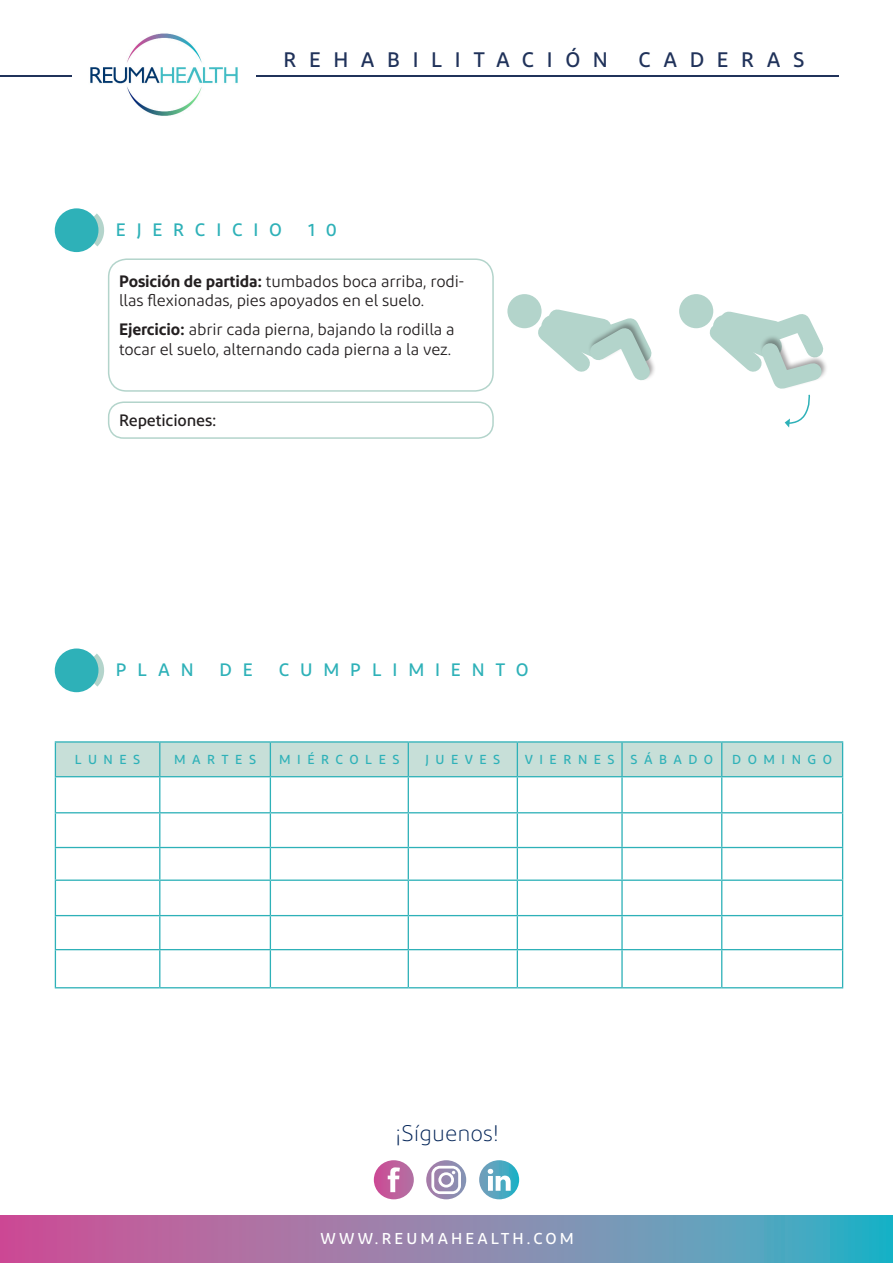
<style>
.page{position:relative;width:893px;height:1263px;background:#fff}
.page>*{position:absolute;margin:0;border:0;box-sizing:border-box;transform-origin:0 0}
.t1{font:300 22.5px "Diodrum";color:#052659}
.t2{font:500 21px "Diodrum";letter-spacing:.6em;color:#20325a}
.t3{font:500 18px "Diodrum";letter-spacing:.6em;color:#2eb1b8}
.t4{font:16.5px/19.8px "Diodrum";letter-spacing:-.01em;color:#231f20}
.t5{font:500 16.5px "Diodrum";letter-spacing:-.01em;color:#231f20}
.t6{font:500 15.75px "Diodrum";letter-spacing:.2em;color:#fff}
.t7{font:500 13.05px "Diodrum";letter-spacing:.5em;color:#2eb1b8}
.s1{font-weight:600}
</style>
<div class="page">
<svg style="left:92px;top:213px;width:12px;height:33px"></svg>
<img style="left:90px;top:33px;width:148px;height:83px">
<hr style="left:257px;top:75px;width:582px;height:1px;background:#20325a">
<hr style="left:0;top:75px;width:71px;height:1px;background:#20325a">
<div style="left:55px;top:208px;width:43px;height:44px;background:#2eb1b8;border-radius:50%"></div>
<div style="left:108px;top:401px;width:386px;height:38px;border:2px solid #b3d4cb;border-radius:15px"></div>
<div style="left:108px;top:258px;width:386px;height:134px;border:2px solid #b3d4cb;border-radius:18px"></div>
<svg style="left:91px;top:653px;width:13px;height:34px"></svg>
<div style="left:55px;top:648px;width:43px;height:44px;background:#2eb1b8;border-radius:50%"></div>
<div style="left:56px;top:743px;width:786px;height:33px;background:#c7dfd8"></div>
<hr style="left:55px;top:776px;width:105px;height:1px;background:#2eb1b8">
<hr style="left:160px;top:776px;width:110px;height:1px;background:#2eb1b8">
<hr style="left:270px;top:776px;width:138px;height:1px;background:#2eb1b8">
<hr style="left:408px;top:776px;width:109px;height:1px;background:#2eb1b8">
<hr style="left:517px;top:776px;width:105px;height:1px;background:#2eb1b8">
<hr style="left:622px;top:776px;width:100px;height:1px;background:#2eb1b8">
<hr style="left:722px;top:776px;width:121px;height:1px;background:#2eb1b8">
<hr style="left:622px;top:741px;width:100px;height:2px;background:#2eb1b8">
<hr style="left:622px;top:987px;width:100px;height:1px;background:#2eb1b8">
<hr style="left:55px;top:741px;width:105px;height:2px;background:#2eb1b8">
<hr style="left:55px;top:743px;width:1px;height:33px;background:#2eb1b8">
<hr style="left:55px;top:777px;width:1px;height:35px;background:#2eb1b8">
<hr style="left:55px;top:950px;width:1px;height:37px;background:#2eb1b8">
<hr style="left:55px;top:987px;width:105px;height:1px;background:#2eb1b8">
<hr style="left:55px;top:812px;width:105px;height:1px;background:#2eb1b8">
<hr style="left:55px;top:813px;width:1px;height:34px;background:#2eb1b8">
<hr style="left:160px;top:812px;width:110px;height:1px;background:#2eb1b8">
<hr style="left:270px;top:812px;width:138px;height:1px;background:#2eb1b8">
<hr style="left:408px;top:812px;width:109px;height:1px;background:#2eb1b8">
<hr style="left:517px;top:812px;width:105px;height:1px;background:#2eb1b8">
<hr style="left:622px;top:812px;width:100px;height:1px;background:#2eb1b8">
<hr style="left:722px;top:812px;width:121px;height:1px;background:#2eb1b8">
<hr style="left:55px;top:847px;width:105px;height:1px;background:#2eb1b8">
<hr style="left:55px;top:848px;width:1px;height:31px;background:#2eb1b8">
<hr style="left:160px;top:847px;width:110px;height:1px;background:#2eb1b8">
<hr style="left:270px;top:847px;width:138px;height:1px;background:#2eb1b8">
<hr style="left:408px;top:847px;width:109px;height:1px;background:#2eb1b8">
<hr style="left:517px;top:847px;width:105px;height:1px;background:#2eb1b8">
<hr style="left:622px;top:847px;width:100px;height:1px;background:#2eb1b8">
<hr style="left:722px;top:847px;width:121px;height:1px;background:#2eb1b8">
<hr style="left:55px;top:879px;width:105px;height:2px;background:#2eb1b8">
<hr style="left:55px;top:881px;width:1px;height:34px;background:#2eb1b8">
<hr style="left:160px;top:879px;width:110px;height:2px;background:#2eb1b8">
<hr style="left:270px;top:879px;width:138px;height:2px;background:#2eb1b8">
<hr style="left:408px;top:879px;width:109px;height:2px;background:#2eb1b8">
<hr style="left:517px;top:879px;width:105px;height:2px;background:#2eb1b8">
<hr style="left:622px;top:879px;width:100px;height:2px;background:#2eb1b8">
<hr style="left:722px;top:879px;width:121px;height:2px;background:#2eb1b8">
<hr style="left:55px;top:915px;width:105px;height:1px;background:#2eb1b8">
<hr style="left:55px;top:916px;width:1px;height:33px;background:#2eb1b8">
<hr style="left:160px;top:915px;width:110px;height:1px;background:#2eb1b8">
<hr style="left:270px;top:915px;width:138px;height:1px;background:#2eb1b8">
<hr style="left:408px;top:915px;width:109px;height:1px;background:#2eb1b8">
<hr style="left:517px;top:915px;width:105px;height:1px;background:#2eb1b8">
<hr style="left:622px;top:915px;width:100px;height:1px;background:#2eb1b8">
<hr style="left:722px;top:915px;width:121px;height:1px;background:#2eb1b8">
<hr style="left:55px;top:949px;width:105px;height:1px;background:#2eb1b8">
<hr style="left:160px;top:949px;width:110px;height:1px;background:#2eb1b8">
<hr style="left:270px;top:949px;width:138px;height:1px;background:#2eb1b8">
<hr style="left:408px;top:949px;width:109px;height:1px;background:#2eb1b8">
<hr style="left:517px;top:949px;width:105px;height:1px;background:#2eb1b8">
<hr style="left:622px;top:949px;width:100px;height:1px;background:#2eb1b8">
<hr style="left:722px;top:949px;width:121px;height:1px;background:#2eb1b8">
<hr style="left:160px;top:741px;width:110px;height:2px;background:#2eb1b8">
<hr style="left:159px;top:743px;width:1px;height:33px;background:#2eb1b8">
<hr style="left:159px;top:777px;width:1px;height:35px;background:#2eb1b8">
<hr style="left:159px;top:813px;width:1px;height:34px;background:#2eb1b8">
<hr style="left:159px;top:848px;width:1px;height:31px;background:#2eb1b8">
<hr style="left:159px;top:881px;width:1px;height:34px;background:#2eb1b8">
<hr style="left:159px;top:916px;width:1px;height:33px;background:#2eb1b8">
<hr style="left:159px;top:950px;width:1px;height:37px;background:#2eb1b8">
<hr style="left:160px;top:987px;width:110px;height:1px;background:#2eb1b8">
<hr style="left:270px;top:741px;width:138px;height:2px;background:#2eb1b8">
<hr style="left:270px;top:743px;width:1px;height:33px;background:#2eb1b8">
<hr style="left:270px;top:777px;width:1px;height:35px;background:#2eb1b8">
<hr style="left:270px;top:813px;width:1px;height:34px;background:#2eb1b8">
<hr style="left:270px;top:848px;width:1px;height:31px;background:#2eb1b8">
<hr style="left:270px;top:881px;width:1px;height:34px;background:#2eb1b8">
<hr style="left:270px;top:916px;width:1px;height:33px;background:#2eb1b8">
<hr style="left:270px;top:950px;width:1px;height:37px;background:#2eb1b8">
<hr style="left:270px;top:987px;width:138px;height:1px;background:#2eb1b8">
<hr style="left:408px;top:741px;width:109px;height:2px;background:#2eb1b8">
<hr style="left:408px;top:743px;width:1px;height:33px;background:#2eb1b8">
<hr style="left:408px;top:777px;width:1px;height:35px;background:#2eb1b8">
<hr style="left:408px;top:813px;width:1px;height:34px;background:#2eb1b8">
<hr style="left:408px;top:848px;width:1px;height:31px;background:#2eb1b8">
<hr style="left:408px;top:881px;width:1px;height:34px;background:#2eb1b8">
<hr style="left:408px;top:916px;width:1px;height:33px;background:#2eb1b8">
<hr style="left:408px;top:950px;width:1px;height:37px;background:#2eb1b8">
<hr style="left:408px;top:987px;width:109px;height:1px;background:#2eb1b8">
<hr style="left:517px;top:741px;width:105px;height:2px;background:#2eb1b8">
<hr style="left:517px;top:743px;width:1px;height:33px;background:#2eb1b8">
<hr style="left:621px;top:743px;width:2px;height:33px;background:#2eb1b8">
<hr style="left:517px;top:777px;width:1px;height:35px;background:#2eb1b8">
<hr style="left:621px;top:777px;width:2px;height:35px;background:#2eb1b8">
<hr style="left:517px;top:813px;width:1px;height:34px;background:#2eb1b8">
<hr style="left:621px;top:813px;width:2px;height:34px;background:#2eb1b8">
<hr style="left:517px;top:848px;width:1px;height:31px;background:#2eb1b8">
<hr style="left:621px;top:848px;width:2px;height:31px;background:#2eb1b8">
<hr style="left:517px;top:881px;width:1px;height:34px;background:#2eb1b8">
<hr style="left:621px;top:881px;width:2px;height:34px;background:#2eb1b8">
<hr style="left:517px;top:916px;width:1px;height:33px;background:#2eb1b8">
<hr style="left:621px;top:916px;width:2px;height:33px;background:#2eb1b8">
<hr style="left:517px;top:950px;width:1px;height:37px;background:#2eb1b8">
<hr style="left:621px;top:950px;width:2px;height:37px;background:#2eb1b8">
<hr style="left:517px;top:987px;width:105px;height:1px;background:#2eb1b8">
<hr style="left:722px;top:741px;width:121px;height:2px;background:#2eb1b8">
<hr style="left:721px;top:743px;width:1px;height:33px;background:#2eb1b8">
<hr style="left:842px;top:743px;width:1px;height:33px;background:#2eb1b8">
<hr style="left:721px;top:777px;width:1px;height:35px;background:#2eb1b8">
<hr style="left:842px;top:777px;width:1px;height:35px;background:#2eb1b8">
<hr style="left:721px;top:813px;width:1px;height:34px;background:#2eb1b8">
<hr style="left:842px;top:813px;width:1px;height:34px;background:#2eb1b8">
<hr style="left:721px;top:848px;width:1px;height:31px;background:#2eb1b8">
<hr style="left:842px;top:848px;width:1px;height:31px;background:#2eb1b8">
<hr style="left:721px;top:881px;width:1px;height:34px;background:#2eb1b8">
<hr style="left:842px;top:881px;width:1px;height:34px;background:#2eb1b8">
<hr style="left:721px;top:916px;width:1px;height:33px;background:#2eb1b8">
<hr style="left:842px;top:916px;width:1px;height:33px;background:#2eb1b8">
<hr style="left:721px;top:950px;width:1px;height:37px;background:#2eb1b8">
<hr style="left:842px;top:950px;width:1px;height:37px;background:#2eb1b8">
<hr style="left:722px;top:987px;width:121px;height:1px;background:#2eb1b8">
<div style="left:507px;top:294px;width:35px;height:34px;background:#b3d4cb;border-radius:50%"></div>
<div style="left:679px;top:294px;width:34px;height:34px;background:#b3d4cb;border-radius:50%"></div>
<svg style="left:522px;top:295px;width:133px;height:86px"></svg>
<svg style="left:694px;top:295px;width:132px;height:133px"></svg>
<svg style="left:0;top:1215px;width:893px;height:48px;background:#8b84ae"></svg>
<svg style="left:374px;top:1160px;width:145px;height:39px"></svg>
<p class="t2" style="left:283px;top:46px;width:326px">REHABILITACIÓN</p>
<p class="t2" style="left:638px;top:46px;width:167px">CADERAS</p>
<p class="t3" style="left:116px;top:218px;width:168px">EJERCICIO</p>
<p class="t3" style="left:308px;top:218px;width:30px">1 0</p>
<p class="t4" style="left:119px;top:271px;width:347px"><span class="s1">Posición de partida:</span> tumbados boca arriba, rodi&shy;llas flexionadas, pies apoyados en el suelo.</p>
<p class="t4" style="left:119px;top:319px;width:337px"><span class="s1">Ejercicio:</span> abrir cada pierna, bajando la rodilla a tocar el suelo, alternando cada pierna a la vez.</p>
<p class="t5" style="left:119px;top:410px;width:99px">Repeticiones:</p>
<p class="t3" style="left:116px;top:658px;width:79px">PLAN</p>
<p class="t3" style="left:220px;top:658px;width:35px">D E</p>
<p class="t3" style="left:279px;top:658px;width:251px">CUMPLIMIENTO</p>
<p class="t7" style="left:75px;top:751px;width:67px">LUNES</p>
<p class="t7" style="left:174px;top:751px;width:83px">MARTES</p>
<p class="t7" style="left:279px;top:751px;width:122px">MIÉRCOLES</p>
<p class="t7" style="left:425px;top:751px;width:76px">JUEVES</p>
<p class="t7" style="left:525px;top:751px;width:91px">VIERNES</p>
<p class="t7" style="left:631px;top:751px;width:84px">SÁBADO</p>
<p class="t7" style="left:732px;top:751px;width:101px">DOMINGO</p>
<p class="t1" style="left:395px;top:1120px;width:105px">¡Síguenos!</p>
<p class="t6" style="left:321px;top:1228px;width:255px">WWW.REUMAHEALTH.COM</p>
</div>
